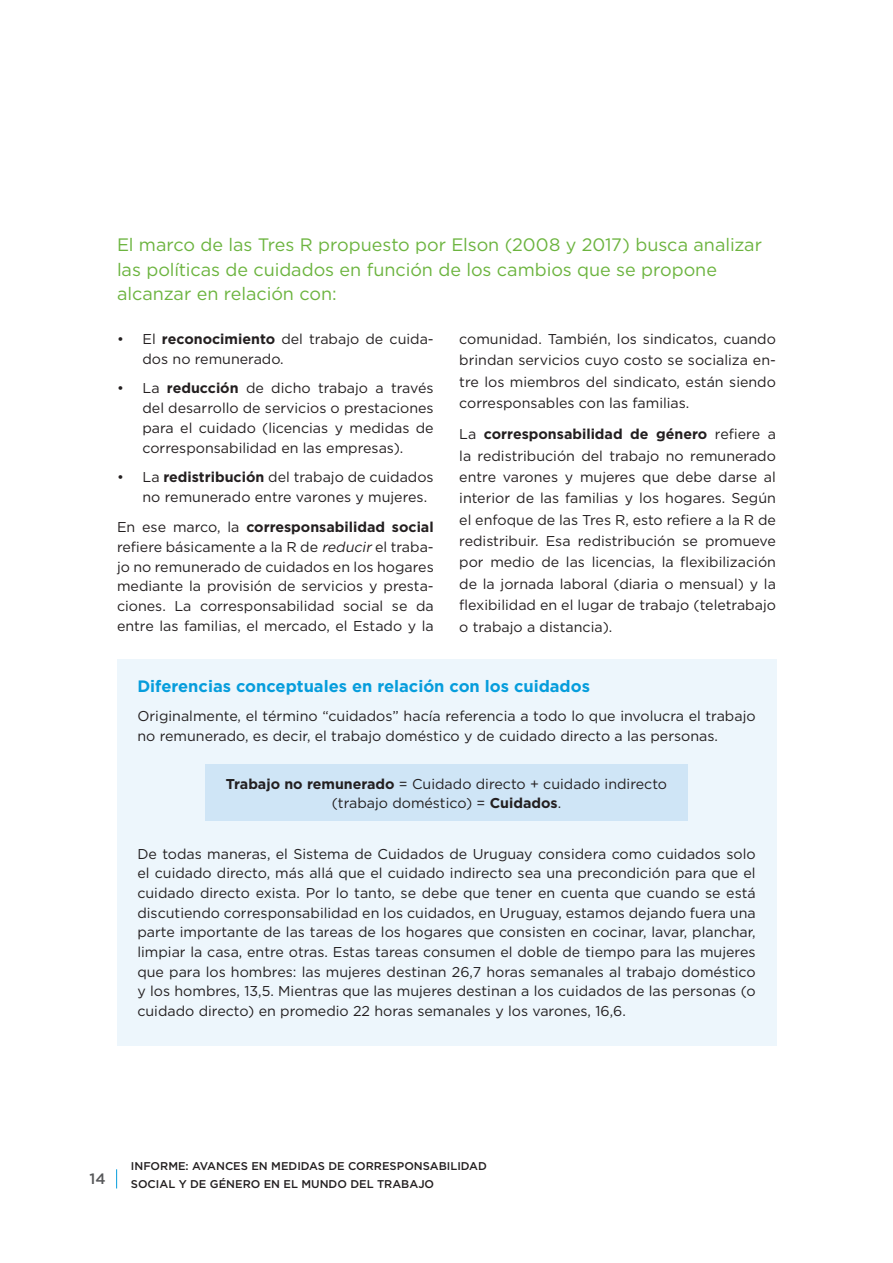
<style>
.page{position:relative;width:893px;height:1263px;background:#fff}
.page>*{position:absolute;margin:0;border:0;box-sizing:border-box;transform-origin:0 0}
.t1{font:18px/24.2px "Gotham";letter-spacing:-.005em;color:#6cb43f}
.t2{font:700 16.5px "Gotham";color:#069ddc}
.t3{font:500 15px "Gotham";color:#57585a}
.t4{font:14.25px/21.3px "Gotham";color:#231f20;text-align:justify}
.t5{font:500 11.25px "Gotham";color:#231f20}
.s1{font-weight:700}
.s2{font-style:italic}
</style>
<div class="page">
<svg style="left:116px;top:1169px;width:1px;height:19px"></svg>
<div style="left:117px;top:659px;width:659px;height:387px;background:#edf6fc"></div>
<div style="left:205px;top:764px;width:483px;height:57px;background:#cfe5f6"></div>
<p class="t1" style="left:117px;top:233px;width:646px">El marco de las Tres R propuesto por Elson (2008 y 2017) busca analizar las políticas de cuidados en función de los cambios que se propone alcanzar en relación con:</p>
<p class="t4" style="left:143px;top:329px;width:293px;line-height:19.8px;text-indent:-26px">• El <span class="s1">reconocimiento</span> del trabajo de cuida&shy;dos no remunerado.</p>
<p class="t4" style="left:143px;top:378px;width:293px;line-height:19.8px;text-indent:-26px">• La <span class="s1">reducción</span> de dicho trabajo a través del desarrollo de servicios o prestaciones para el cuidado (licencias y medidas de corresponsabilidad en las empresas).</p>
<p class="t4" style="left:143px;top:467px;width:293px;line-height:19.8px;text-indent:-26px">• La <span class="s1">redistribución</span> del trabajo de cuidados no remunerado entre varones y mujeres.</p>
<p class="t4" style="left:117px;top:517px;width:318px;line-height:19.8px">En ese marco, la <span class="s1">corresponsabilidad social </span>refiere básicamente a la R de <span class="s2">reducir</span>el traba&shy;jo no remunerado de cuidados en los hogares mediante la provisión de servicios y presta&shy;ciones. La corresponsabilidad social se da entre las familias, el mercado, el Estado y la</p>
<p class="t4" style="left:459px;top:328px;width:318px">comunidad. También, los sindicatos, cuando brindan servicios cuyo costo se socializa en&shy;tre los miembros del sindicato, están siendo corresponsables con las familias.</p>
<p class="t4" style="left:459px;top:423px;width:318px">La <span class="s1">corresponsabilidad de género</span> refiere a la redistribución del trabajo no remunerado entre varones y mujeres que debe darse al interior de las familias y los hogares. Según el enfoque de las Tres R, esto refiere a la R de redistribuir. Esa redistribución se promueve por medio de las licencias, la flexibilización de la jornada laboral (diaria o mensual) y la flexibilidad en el lugar de trabajo (teletrabajo o trabajo a distancia).</p>
<p class="t2" style="left:137px;top:675px;width:454px">Diferencias conceptuales en relación con los cuidados</p>
<p class="t4" style="left:137px;top:706px;width:620px;line-height:19.6px">Originalmente, el término “cuidados” hacía referencia a todo lo que involucra el trabajo no remunerado, es decir, el trabajo doméstico y de cuidado directo a las personas.</p>
<p class="t4" style="left:226px;top:773px;width:443px;line-height:19.6px;text-align:center"><span class="s1">Trabajo no remunerado</span> = Cuidado directo + cuidado indirecto (trabajo doméstico) = <span class="s1">Cuidados</span>.</p>
<p class="t4" style="left:137px;top:843px;width:620px;line-height:19.6px">De todas maneras, el Sistema de Cuidados de Uruguay considera como cuidados solo el cuidado directo, más allá que el cuidado indirecto sea una precondición para que el cuidado directo exista. Por lo tanto, se debe que tener en cuenta que cuando se está discutiendo corresponsabilidad en los cuidados, en Uruguay, estamos dejando fuera una parte importante de las tareas de los hogares que consisten en cocinar, lavar, planchar, limpiar la casa, entre otras. Estas tareas consumen el doble de tiempo para las mujeres que para los hombres: las mujeres destinan 26,7 horas semanales al trabajo doméstico y los hombres, 13,5. Mientras que las mujeres destinan a los cuidados de las personas (o cuidado directo) en promedio 22 horas semanales y los varones, 16,6.</p>
<p class="t5" style="left:131px;top:1159px;width:357px">INFORME: AVANCES EN MEDIDAS DE CORRESPONSABILIDAD</p>
<p class="t3" style="left:90px;top:1169px;width:18px">14</p>
<p class="t5" style="left:131px;top:1177px;width:305px">SOCIAL Y DE GÉNERO EN EL MUNDO DEL TRABAJO</p>
</div>
